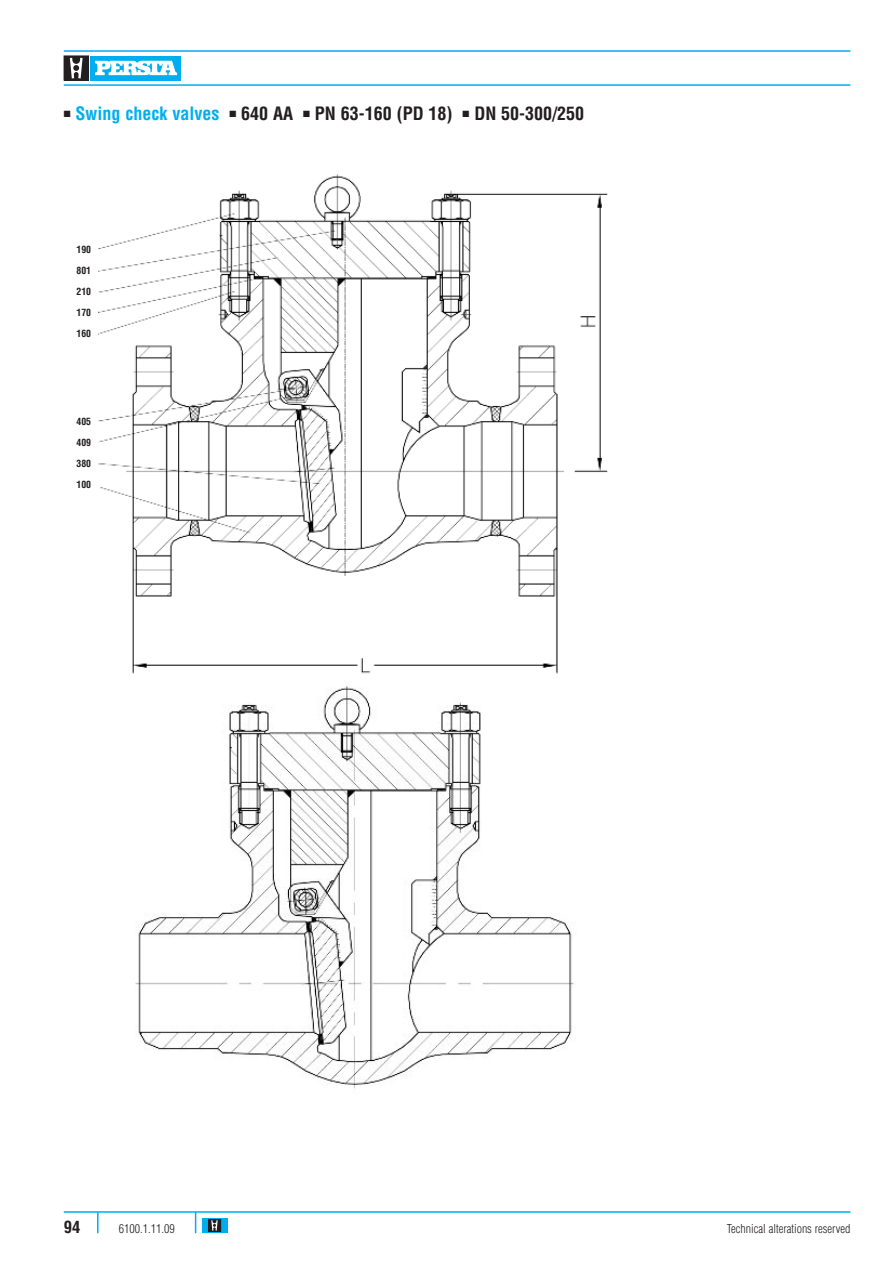
<style>
.page{position:relative;width:893px;height:1263px;background:#fff}
.page>*{position:absolute;margin:0;border:0;box-sizing:border-box;transform-origin:0 0}
.t1{font:700 condensed 18px "Helvetica";color:#231f20}
.t2{font:700 condensed 16.5px "Helvetica";color:#231f20}
.t3{font:300 condensed 12px "Helvetica";color:#231f20}
.t4{font:700 condensed 9.75px/21px "Helvetica";color:#231f20;text-align:justify}
.s1{color:#00aeef}
</style>
<div class="page">
<div style="left:64px;top:56px;width:25px;height:24px;background:#231f20"></div>
<svg style="left:70px;top:58px;width:13px;height:20px"></svg>
<svg style="left:90px;top:56px;width:91px;height:24px"></svg>
<svg style="left:95px;top:61px;width:82px;height:14px"></svg>
<hr style="left:64px;top:50px;width:786px;height:2px;background:#00aeef">
<hr style="left:64px;top:84px;width:786px;height:2px;background:#00aeef">
<hr style="left:64px;top:1211px;width:786px;height:2px;background:#00aeef">
<hr style="left:97px;top:1212px;width:2px;height:21px;background:#00aeef">
<svg style="left:195px;top:1213px;width:1px;height:20px"></svg>
<svg style="left:202px;top:1218px;width:25px;height:15px"></svg>
<div style="left:208px;top:1219px;width:13px;height:12px;background:#231f20"></div>
<svg style="left:211px;top:1220px;width:7px;height:11px"></svg>
<img style="left:135px;top:685px;width:439px;height:404px">
<img style="left:98px;top:174px;width:510px;height:500px">
<p class="t1" style="left:64px;top:103px;width:522px">■ <span class="s1">Swing check valves</span> ■ 640 AA ■ PN 63-160 (PD 18) ■ DN 50-300/250</p>
<p class="t4" style="left:77px;top:239px;width:16px">190<br>801<br>210<br>170<br>160</p>
<p class="t4" style="left:77px;top:411px;width:16px">405<br>409<br>380<br>100</p>
<p class="t2" style="left:64px;top:1218px;width:18px">94</p>
<p class="t3" style="left:119px;top:1222px;width:57px">6100.1.11.09</p>
<p class="t3" style="left:727px;top:1222px;width:125px">Technical alterations reserved</p>
</div>
